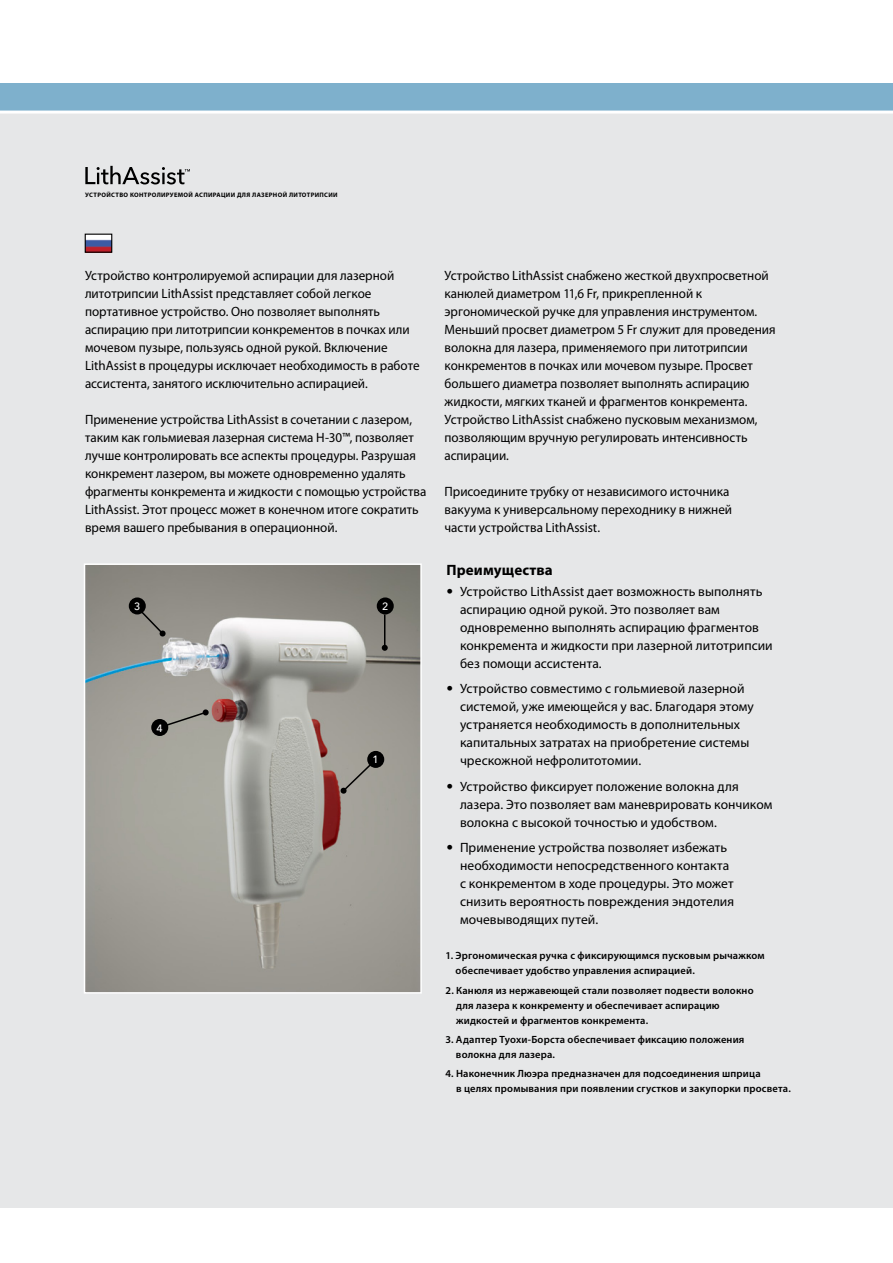
<style>
.page{position:relative;width:893px;height:1263px;background:#fff}
.page>*{position:absolute;margin:0;border:0;box-sizing:border-box;transform-origin:0 0}
.ParagraphHeader-Demi{font:700 15px "Myriad Pro";letter-spacing:.01em;color:#000}
.Bodycopy-REG-9-12{font:13.5px/18px "Myriad Pro";color:#000}
.LABELS-Med-7-10-blk1{font:600 10.5px/15px "Myriad Pro";letter-spacing:.015em;color:#000}
.LABELS-Med-7-10-blk1-2{font:500 10.5px "Avenir Next LT Pro";color:#fff}
.t1{font:700 6.45px "Myriad Pro";letter-spacing:.05em;color:#000}
.s1{font-family:"Avenir Next LT Pro"}
</style>
<div class="page">
<div style="left:0;top:114px;width:893px;height:1094px;background:#e6e7e8"></div>
<div style="left:0;top:83px;width:893px;height:28px;background:#7eb0cc"></div>
<img style="left:87px;top:236px;width:23px;height:15px">
<div style="left:85px;top:234px;width:27px;height:19px;border:1px solid #000"></div>
<img style="left:87px;top:566px;width:332px;height:424px">
<div style="left:84px;top:563px;width:338px;height:430px;border:2px solid #fff"></div>
<svg style="left:159px;top:709px;width:50px;height:20px"></svg>
<div style="left:151px;top:719px;width:17px;height:17px;background:#000;border-radius:50%"></div>
<svg style="left:137px;top:607px;width:29px;height:30px"></svg>
<div style="left:129px;top:597px;width:17px;height:17px;background:#000;border-radius:50%"></div>
<hr style="left:384px;top:614px;width:1px;height:34px;background:#000">
<svg style="left:382px;top:645px;width:6px;height:6px"></svg>
<div style="left:377px;top:597px;width:17px;height:17px;background:#000;border-radius:50%"></div>
<svg style="left:340px;top:760px;width:35px;height:34px"></svg>
<div style="left:367px;top:751px;width:17px;height:17px;background:#000;border-radius:50%"></div>
<svg style="left:85px;top:166px;width:105px;height:18px"></svg>
<p class="t1" style="left:85px;top:191px;width:254px">УСТРОЙСТВО КОНТРОЛИРУЕМОЙ АСПИРАЦИИ ДЛЯ ЛАЗЕРНОЙ ЛИТОТРИПСИИ</p>
<p class="Bodycopy-REG-9-12" style="left:85px;top:267px;width:336px">Устройство контролируемой аспирации для лазерной литотрипсии LithAssist представляет собой легкое портативное устройство. Оно позволяет выполнять аспирацию при литотрипсии конкрементов в почках или мочевом пузыре, пользуясь одной рукой. Включение LithAssist в процедуры исключает необходимость в работе ассистента, занятого исключительно аспирацией.</p>
<p class="Bodycopy-REG-9-12" style="left:85px;top:411px;width:343px">Применение устройства LithAssist в сочетании с лазером, таким как гольмиевая лазерная система H-30™, позволяет лучше контролировать все аспекты процедуры. Разрушая конкремент лазером, вы можете одновременно удалять фрагменты конкремента и жидкости с помощью устройства LithAssist. Этот процесс может в конечном итоге сократить время вашего пребывания в операционной.</p>
<p class="LABELS-Med-7-10-blk1-2" style="left:134px;top:600px;width:8px">3</p>
<p class="LABELS-Med-7-10-blk1-2" style="left:382px;top:600px;width:8px">2</p>
<p class="LABELS-Med-7-10-blk1-2" style="left:157px;top:721px;width:8px">4</p>
<p class="LABELS-Med-7-10-blk1-2" style="left:373px;top:753px;width:8px">1</p>
<p class="Bodycopy-REG-9-12" style="left:445px;top:267px;width:333px">Устройство LithAssist снабжено жесткой двухпросветной канюлей диаметром 11,6 Fr, прикрепленной к эргономической ручке для управления инструментом.<br>Меньший просвет диаметром 5 Fr служит для проведения волокна для лазера, применяемого при литотрипсии конкрементов в почках или мочевом пузыре. Просвет большего диаметра позволяет выполнять аспирацию жидкости, мягких тканей и фрагментов конкремента.</p>
<p class="Bodycopy-REG-9-12" style="left:445px;top:411px;width:315px">Устройство LithAssist снабжено пусковым механизмом, позволяющим вручную регулировать интенсивность аспирации.</p>
<p class="Bodycopy-REG-9-12" style="left:445px;top:483px;width:289px">Присоедините трубку от независимого источника вакуума к универсальному переходнику в нижней части устройства LithAssist.</p>
<p class="ParagraphHeader-Demi" style="left:446px;top:561px;width:108px">Преимущества</p>
<p class="Bodycopy-REG-9-12" style="left:460px;top:582px;width:314px;text-indent:-14px"><span class="s1">•</span> Устройство LithAssist дает возможность выполнять аспирацию одной рукой. Это позволяет вам одновременно выполнять аспирацию фрагментов конкремента и жидкости при лазерной литотрипсии без помощи ассистента.</p>
<p class="Bodycopy-REG-9-12" style="left:460px;top:680px;width:295px;text-indent:-14px"><span class="s1">•</span> Устройство совместимо с гольмиевой лазерной системой, уже имеющейся у вас. Благодаря этому устраняется необходимость в дополнительных капитальных затратах на приобретение системы чрескожной нефролитотомии.</p>
<p class="Bodycopy-REG-9-12" style="left:460px;top:777px;width:314px;text-indent:-14px"><span class="s1">•</span> Устройство фиксирует положение волокна для лазера. Это позволяет вам маневрировать кончиком волокна с высокой точностью и удобством.</p>
<p class="Bodycopy-REG-9-12" style="left:460px;top:839px;width:276px;text-indent:-14px"><span class="s1">•</span> Применение устройства позволяет избежать необходимости непосредственного контакта с конкрементом в ходе процедуры. Это может снизить вероятность повреждения эндотелия мочевыводящих путей.</p>
<p class="LABELS-Med-7-10-blk1" style="left:456px;top:948px;width:311px;text-indent:-10px">1. Эргономическая ручка с фиксирующимся пусковым рычажком обеспечивает удобство управления аспирацией.</p>
<p class="LABELS-Med-7-10-blk1" style="left:456px;top:982px;width:299px;text-indent:-11px">2. Канюля из нержавеющей стали позволяет подвести волокно для лазера к конкременту и обеспечивает аспирацию жидкостей и фрагментов конкремента.</p>
<p class="LABELS-Med-7-10-blk1" style="left:456px;top:1031px;width:290px;text-indent:-11px">3. Адаптер Туохи-Борста обеспечивает фиксацию положения волокна для лазера.</p>
<p class="LABELS-Med-7-10-blk1" style="left:456px;top:1066px;width:336px;text-indent:-11px">4. Наконечник Люэра предназначен для подсоединения шприца<br>в целях промывания при появлении сгустков и закупорки просвета.</p>
</div>
